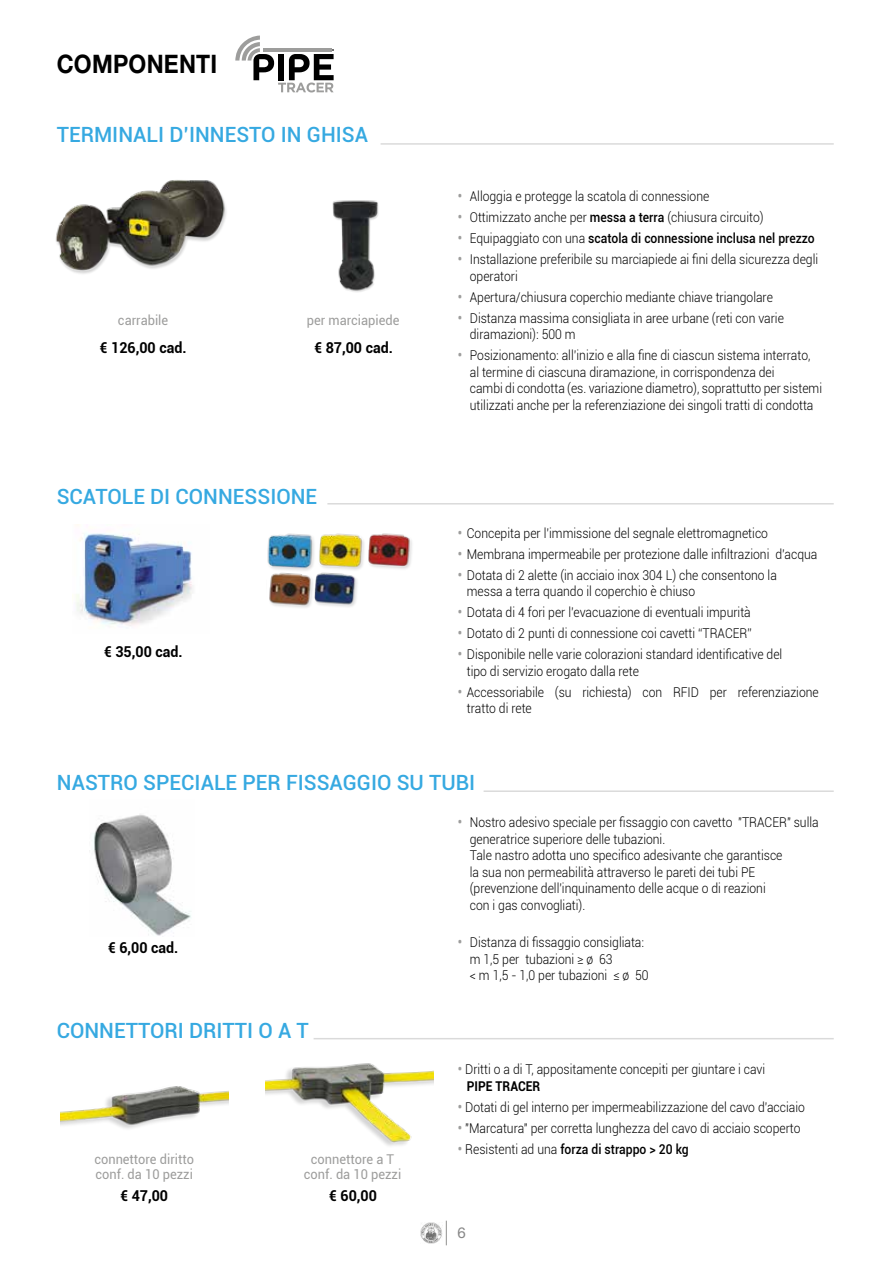
<style>
.page{position:relative;width:893px;height:1263px;background:#fff}
.page>*{position:absolute;margin:0;border:0;box-sizing:border-box;transform-origin:0 0}
.t1{font:700 25.5px "Helvetica Neue LT Std";letter-spacing:.01em;color:#000;scale:.9 1}
.t2{font:500 21px "Roboto";color:#36a9e1}
.t3{font:700 15px "Roboto";color:#000;scale:.95 1}
.t4{font:15px "Helvetica Neue LT Std";color:#878787}
.t5{font:300 13.5px/16.5px "Roboto";color:#000;scale:.9 1}
.t6{font:500 13.5px "Roboto";color:#000;scale:.9 1}
.t7{font:13.5px/15px "Roboto";color:#9d9d9c;scale:.95 1}
.s1{font-weight:700;color:#9d9d9c}
.s2{font-weight:500}
.s3{font-weight:300}
.s4{font-weight:700}
</style>
<div class="page">
<img style="left:420px;top:1222px;width:22px;height:22px">
<svg style="left:446px;top:1221px;width:1px;height:24px"></svg>
<hr style="left:314px;top:1038px;width:520px;height:1px;background:#dadada">
<img style="left:60px;top:1086px;width:168px;height:43px">
<hr style="left:381px;top:143px;width:453px;height:2px;background:#dadada">
<img style="left:55px;top:180px;width:172px;height:94px">
<img style="left:332px;top:200px;width:47px;height:92px">
<img style="left:76px;top:525px;width:117px;height:101px">
<img style="left:267px;top:533px;width:145px;height:36px">
<img style="left:267px;top:568px;width:95px;height:40px">
<hr style="left:327px;top:503px;width:507px;height:1px;background:#dadada">
<hr style="left:484px;top:790px;width:350px;height:2px;background:#dadada">
<img style="left:93px;top:814px;width:98px;height:122px">
<svg style="left:235px;top:36px;width:99px;height:56px"></svg>
<img style="left:265px;top:1063px;width:168px;height:83px">
<h1 class="t1" style="left:57px;top:48px;width:180px">COMPONENTI</h1>
<h2 class="t2" style="left:57px;top:120px;width:313px">TERMINALI D’INNESTO IN GHISA</h2>
<p class="t7" style="left:118px;top:312px;width:54px">carrabile</p>
<p class="t7" style="left:307px;top:312px;width:99px">per marciapiede</p>
<p class="t3" style="left:100px;top:337px;width:93px">€ 126,00 cad.</p>
<p class="t3" style="left:314px;top:337px;width:84px">€ 87,00 cad.</p>
<h2 class="t2" style="left:57px;top:481px;width:262px">SCATOLE DI CONNESSIONE</h2>
<p class="t3" style="left:104px;top:641px;width:84px">€ 35,00 cad.</p>
<p class="t5" style="left:458px;top:188px;width:281px"><span class="s1">•</span> Alloggia e protegge la scatola di connessione</p>
<p class="t5" style="left:458px;top:209px;width:341px"><span class="s1">•</span> Ottimizzato anche per <span class="s2">messa a terra</span> (chiusura circuito)</p>
<p class="t6" style="left:458px;top:229px;width:398px"><span class="s1">•</span> <span class="s3">Equipaggiato con una</span> scatola di connessione inclusa nel prezzo</p>
<p class="t5" style="left:470px;top:251px;width:389px;text-indent:-12px"><span class="s1">•</span> Installazione preferibile su marciapiede ai fini della sicurezza degli operatori</p>
<p class="t5" style="left:458px;top:288px;width:352px"><span class="s1">•</span> Apertura/chiusura coperchio mediante chiave triangolare</p>
<p class="t5" style="left:470px;top:309px;width:350px;text-indent:-12px"><span class="s1">•</span> Distanza massima consigliata in aree urbane (reti con varie diramazioni): 500 m</p>
<p class="t5" style="left:470px;top:347px;width:393px;text-indent:-12px"><span class="s1">•</span> Posizionamento: all’inizio e alla fine di ciascun sistema interrato, al termine di ciascuna diramazione, in corrispondenza dei<br>cambi di condotta (es. variazione diametro), soprattutto per sistemi utilizzati anche per la referenziazione dei singoli tratti di condotta</p>
<p class="t5" style="left:458px;top:524px;width:346px"><span class="s1">•</span> Concepita per l’immissione del segnale elettromagnetico</p>
<p class="t5" style="left:458px;top:545px;width:401px"><span class="s1">•</span> Membrana impermeabile per protezione dalle infiltrazioni d’acqua</p>
<p class="t5" style="left:467px;top:566px;width:346px;text-indent:-9px"><span class="s1">•</span> Dotata di 2 alette (in acciaio inox 304 L) che consentono la messa a terra quando il coperchio è chiuso</p>
<p class="t5" style="left:458px;top:604px;width:327px"><span class="s1">•</span> Dotata di 4 fori per l’evacuazione di eventuali impurità</p>
<p class="t5" style="left:458px;top:625px;width:328px"><span class="s1">•</span> Dotato di 2 punti di connessione coi cavetti “TRACER”</p>
<p class="t5" style="left:467px;top:646px;width:352px;text-indent:-9px"><span class="s1">•</span> Disponibile nelle varie colorazioni standard identificative del tipo di servizio erogato dalla rete</p>
<p class="t5" style="left:467px;top:683px;width:393px;text-indent:-9px"><span class="s1">•</span> Accessoriabile (su richiesta) con RFID per referenziazione tratto di rete</p>
<h2 class="t2" style="left:57px;top:767px;width:420px">NASTRO SPECIALE PER FISSAGGIO SU TUBI</h2>
<p class="t5" style="left:470px;top:813px;width:389px;text-indent:-12px"><span class="s1">•</span> Nostro adesivo speciale per fissaggio con cavetto "TRACER" sulla generatrice superiore delle tubazioni.<br>Tale nastro adotta uno specifico adesivante che garantisce<br>la sua non permeabilità attraverso le pareti dei tubi PE (prevenzione dell'inquinamento delle acque o di reazioni<br>con i gas convogliati).</p>
<p class="t5" style="left:470px;top:933px;width:200px;text-indent:-12px"><span class="s1">•</span> Distanza di fissaggio consigliata: m 1,5 per tubazioni ≥ ø 63<br>&lt; m 1,5 - 1,0 per tubazioni ≤ ø 50</p>
<p class="t3" style="left:108px;top:937px;width:75px">€ 6,00 cad.</p>
<h2 class="t2" style="left:57px;top:1016px;width:254px">CONNETTORI DRITTI O A T</h2>
<p class="t7" style="left:94px;top:1151px;width:106px">connettore diritto conf. da 10 pezzi</p>
<p class="t3" style="left:120px;top:1184px;width:52px">€ 47,00</p>
<p class="t7" style="left:304px;top:1151px;width:104px;text-align:center">connettore a T conf. da 10 pezzi</p>
<p class="t3" style="left:329px;top:1184px;width:52px">€ 60,00</p>
<p class="t5" style="left:467px;top:1061px;width:333px;text-indent:-9px"><span class="s1">•</span> Dritti o a di T, appositamente concepiti per giuntare i cavi<br><span class="s4">PIPE TRACER</span></p>
<p class="t5" style="left:458px;top:1098px;width:387px"><span class="s1">•</span> Dotati di gel interno per impermeabilizzazione del cavo d'acciaio</p>
<p class="t5" style="left:458px;top:1119px;width:382px"><span class="s1">•</span> "Marcatura" per corretta lunghezza del cavo di acciaio scoperto</p>
<p class="t6" style="left:458px;top:1139px;width:258px"><span class="s1">•</span> <span class="s3">Resistenti ad una</span> forza di strappo &gt; 20 kg</p>
<p class="t4" style="left:458px;top:1224px;width:10px">6</p>
</div>
